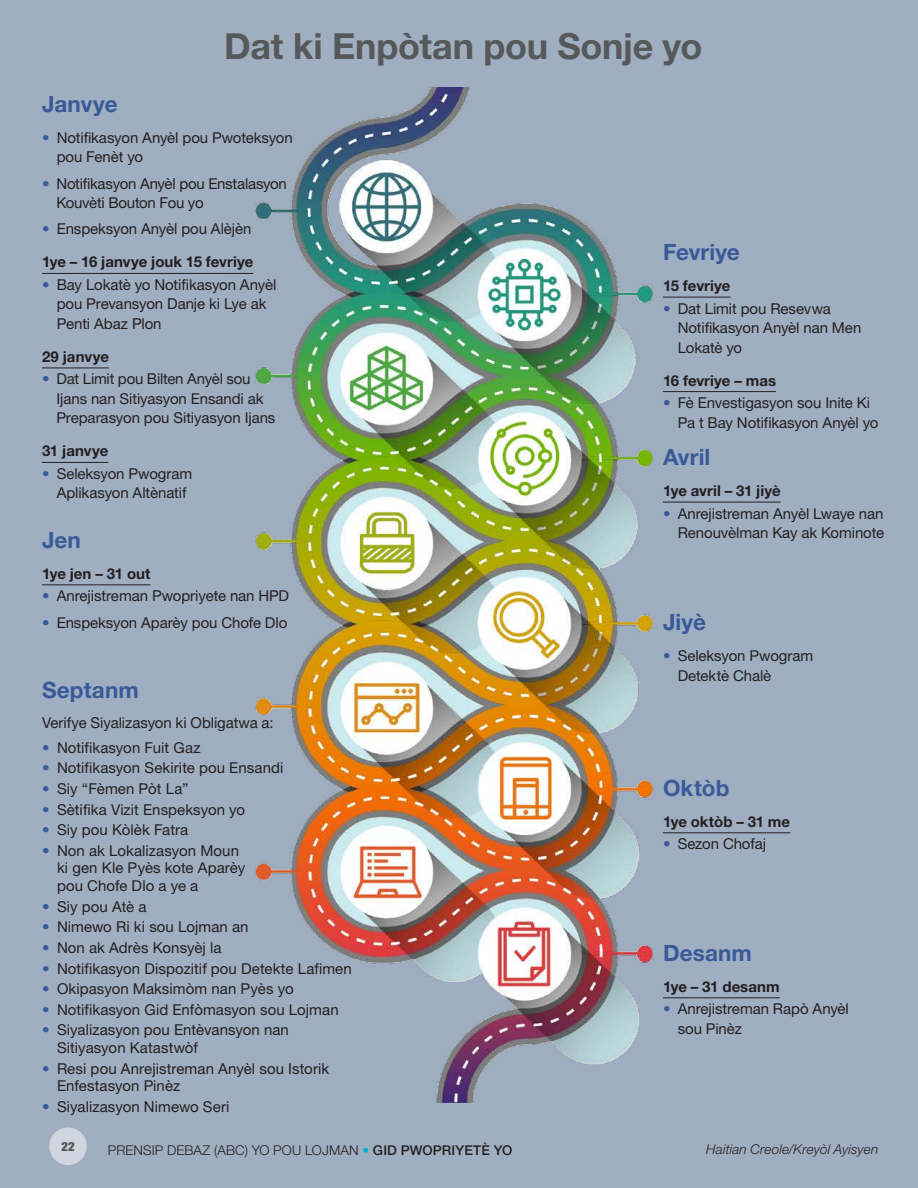
<style>
.page{position:relative;width:918px;height:1188px;background:#9fafc1}
.page>*{position:absolute;margin:0;border:0;box-sizing:border-box;transform-origin:0 0}
.t1{font:700 36px "Helvetica Neue LT Std";letter-spacing:-.01em;color:#57585a}
.t2{font:700 22.5px "Helvetica Neue LT Std";letter-spacing:.005em;color:#395a99}
.t3{font:15px/19.5px "Helvetica Neue LT Std";letter-spacing:-.005em;color:#231f20}
.t4{font:700 15px "Helvetica Neue LT Std";color:#231f20}
.t5{font:300 13.5px "Helvetica Neue LT Std";letter-spacing:.01em;color:#231f20}
.t6{font:italic 300 13.5px "Helvetica Neue LT Std";letter-spacing:.01em;color:#231f20}
.t7{font:900 condensed 12.75px "Helvetica Neue LT Std";color:#57585a}
.s1{color:#395a99}
.s2{color:#00aec5}
.s3{font-weight:500}
</style>
<div class="page">
<img style="left:228px;top:88px;width:451px;height:1014px">
<div style="left:49px;top:1128px;width:38px;height:37px;background:#cfd6df;border-radius:50%"></div>
<hr style="left:42px;top:273px;width:211px;height:1px;background:#231f20">
<hr style="left:42px;top:368px;width:67px;height:1px;background:#231f20">
<hr style="left:42px;top:462px;width:66px;height:1px;background:#231f20">
<hr style="left:42px;top:585px;width:108px;height:1px;background:#231f20">
<hr style="left:663px;top:297px;width:67px;height:1px;background:#231f20">
<hr style="left:663px;top:391px;width:113px;height:1px;background:#231f20">
<hr style="left:663px;top:502px;width:118px;height:1px;background:#231f20">
<hr style="left:663px;top:833px;width:127px;height:1px;background:#231f20">
<hr style="left:663px;top:998px;width:117px;height:1px;background:#231f20">
<h1 class="t1" style="left:224px;top:24px;width:480px">Dat ki Enpòtan pou Sonje yo</h1>
<h2 class="t2" style="left:42px;top:90px;width:77px">Janvye</h2>
<p class="t3" style="left:57px;top:128px;width:238px;text-indent:-15px"><span class="s1">•</span> Notifikasyon Anyèl pou Pwoteksyon pou Fenèt yo</p>
<p class="t3" style="left:56px;top:173px;width:232px;text-indent:-14px"><span class="s1">•</span> Notifikasyon Anyèl pou Enstalasyon<br>Kouvèti Bouton Fou yo</p>
<p class="t3" style="left:42px;top:219px;width:211px"><span class="s1">•</span> Enspeksyon Anyèl pou Alèjèn</p>
<p class="t4" style="left:42px;top:253px;width:213px">1ye – 16 janvye jouk 15 fevriye</p>
<p class="t3" style="left:57px;top:275px;width:221px;text-indent:-15px"><span class="s1">•</span> Bay Lokatè yo Notifikasyon Anyèl pou Prevansyon Danje ki Lye ak<br>Penti Abaz Plon</p>
<p class="t4" style="left:42px;top:347px;width:68px">29 janvye</p>
<p class="t3" style="left:56px;top:369px;width:221px;text-indent:-14px"><span class="s1">•</span> Dat Limit pou Bilten Anyèl sou<br>Ijans nan Sitiyasyon Ensandi ak<br>Preparasyon pou Sitiyasyon Ijans</p>
<p class="t4" style="left:42px;top:442px;width:68px">31 janvye</p>
<p class="t3" style="left:42px;top:464px;width:152px;text-align:center"><span class="s1">•</span> Seleksyon Pwogram<br>Aplikasyon Altènatif</p>
<h2 class="t2" style="left:42px;top:526px;width:40px">Jen</h2>
<p class="t4" style="left:42px;top:564px;width:110px">1ye jen – 31 out</p>
<p class="t3" style="left:42px;top:586px;width:249px"><span class="s1">•</span> Anrejistreman Pwopriyete nan HPD</p>
<p class="t3" style="left:42px;top:612px;width:247px"><span class="s1">•</span> Enspeksyon Aparèy pou Chofe Dlo</p>
<h2 class="t2" style="left:42px;top:676px;width:98px">Septanm</h2>
<p class="t3" style="left:42px;top:713px;width:233px">Verifye Siyalizasyon ki Obligatwa a:</p>
<p class="t3" style="left:42px;top:737px;width:160px"><span class="s1">•</span> Notifikasyon Fuit Gaz</p>
<p class="t3" style="left:42px;top:758px;width:243px"><span class="s1">•</span> Notifikasyon Sekirite pou Ensandi</p>
<p class="t3" style="left:42px;top:779px;width:148px"><span class="s1">•</span> Siy “Fèmen Pòt La”</p>
<p class="t3" style="left:42px;top:799px;width:205px"><span class="s1">•</span> Sètifika Vizit Enspeksyon yo</p>
<p class="t3" style="left:42px;top:820px;width:148px"><span class="s1">•</span> Siy pou Kòlèk Fatra</p>
<p class="t3" style="left:57px;top:841px;width:190px;line-height:17.7px;text-indent:-15px"><span class="s1">•</span> Non ak Lokalizasyon Moun ki gen Kle Pyès kote Aparèy pou Chofe Dlo a ye a</p>
<p class="t3" style="left:42px;top:896px;width:106px"><span class="s1">•</span> Siy pou Atè a</p>
<p class="t3" style="left:42px;top:917px;width:208px"><span class="s1">•</span> Nimewo Ri ki sou Lojman an</p>
<p class="t3" style="left:42px;top:938px;width:181px"><span class="s1">•</span> Non ak Adrès Konsyèj la</p>
<p class="t3" style="left:42px;top:958px;width:311px"><span class="s1">•</span> Notifikasyon Dispozitif pou Detekte Lafimen</p>
<p class="t3" style="left:42px;top:979px;width:253px"><span class="s1">•</span> Okipasyon Maksimòm nan Pyès yo</p>
<p class="t3" style="left:42px;top:999px;width:298px"><span class="s1">•</span> Notifikasyon Gid Enfòmasyon sou Lojman</p>
<p class="t3" style="left:57px;top:1021px;width:233px;line-height:17.7px;text-indent:-15px"><span class="s1">•</span> Siyalizasyon pou Entèvansyon nan<br>Sitiyasyon Katastwòf</p>
<p class="t3" style="left:57px;top:1059px;width:274px;line-height:17.5px;text-indent:-15px"><span class="s1">•</span> Resi pou Anrejistreman Anyèl sou Istorik<br>Enfestasyon Pinèz</p>
<p class="t3" style="left:42px;top:1097px;width:189px"><span class="s1">•</span> Siyalizasyon Nimewo Seri</p>
<p class="t7" style="left:61px;top:1138px;width:15px">22</p>
<p class="t5" style="left:108px;top:1142px;width:406px">PRENSIP DEBAZ (ABC) YO POU LOJMAN <span class="s2">•</span> <span class="s3">GID PWOPRIYETÈ YO</span></p>
<h2 class="t2" style="left:663px;top:238px;width:78px">Fevriye</h2>
<p class="t4" style="left:663px;top:276px;width:69px">15 fevriye</p>
<p class="t3" style="left:678px;top:298px;width:185px;text-indent:-15px"><span class="s1">•</span> Dat Limit pou Resevwa<br>Notifikasyon Anyèl nan Men<br>Lokatè yo</p>
<p class="t4" style="left:663px;top:371px;width:115px">16 fevriye – mas</p>
<p class="t3" style="left:678px;top:393px;width:202px;text-indent:-15px"><span class="s1">•</span> Fè Envestigasyon sou Inite Ki<br>Pa t Bay Notifikasyon Anyèl yo</p>
<h2 class="t2" style="left:663px;top:443px;width:49px">Avril</h2>
<p class="t4" style="left:663px;top:481px;width:119px">1ye avril – 31 jiyè</p>
<p class="t3" style="left:663px;top:503px;width:223px;text-align:right"><span class="s1">•</span> Anrejistreman Anyèl Lwaye nan<br>Renouvèlman Kay ak Kominote</p>
<h2 class="t2" style="left:663px;top:608px;width:44px">Jiyè</h2>
<p class="t3" style="left:678px;top:646px;width:137px;text-indent:-15px"><span class="s1">•</span> Seleksyon Pwogram<br>Detektè Chalè</p>
<h2 class="t2" style="left:663px;top:774px;width:68px">Oktòb</h2>
<p class="t4" style="left:663px;top:812px;width:129px">1ye oktòb – 31 me</p>
<p class="t3" style="left:663px;top:834px;width:105px"><span class="s1">•</span> Sezon Chofaj</p>
<h2 class="t2" style="left:663px;top:939px;width:91px">Desanm</h2>
<p class="t4" style="left:663px;top:977px;width:118px">1ye – 31 desanm</p>
<p class="t3" style="left:678px;top:999px;width:173px;text-indent:-15px"><span class="s1">•</span> Anrejistreman Rapò Anyèl sou Pinèz</p>
<p class="t6" style="left:706px;top:1142px;width:174px">Haitian Creole/Kreyòl Ayisyen</p>
</div>
